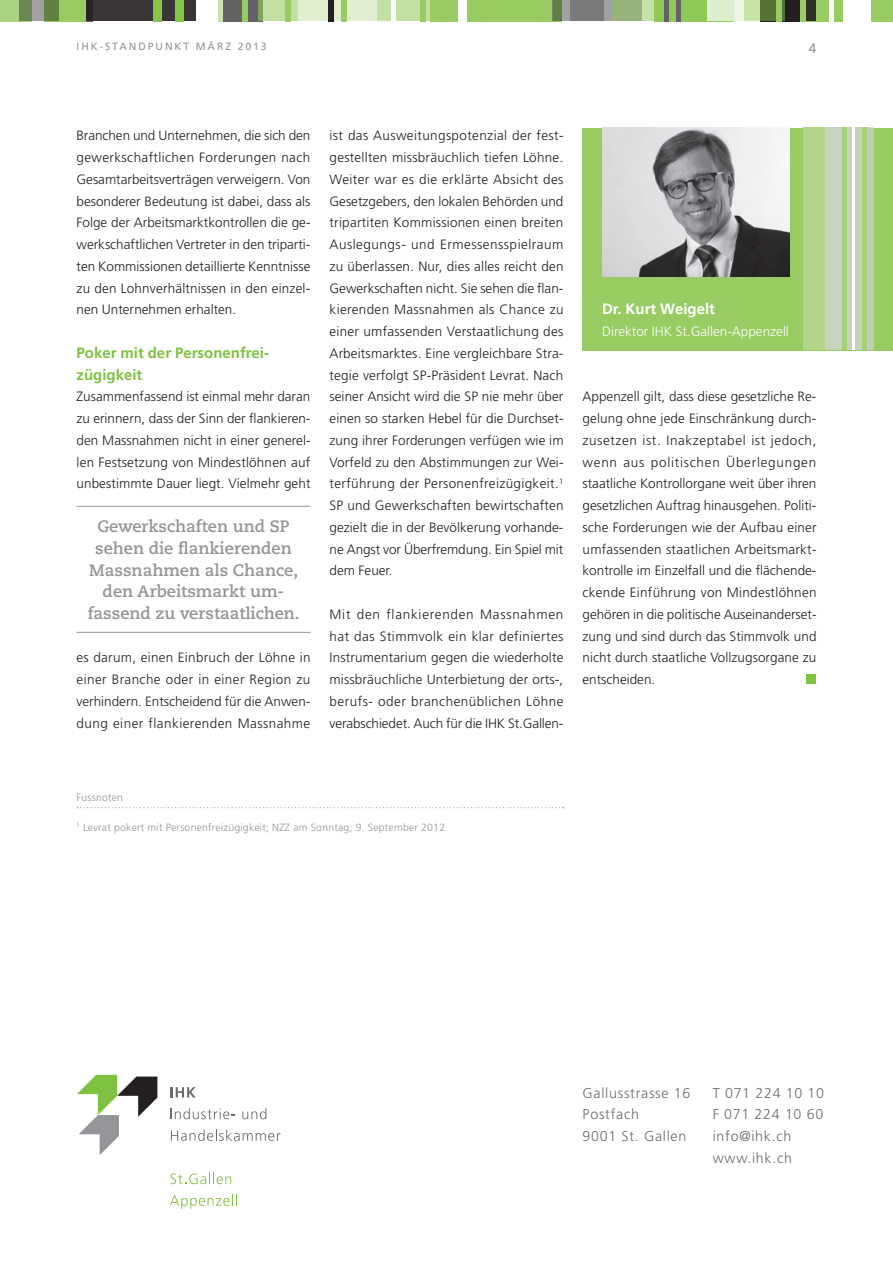
<style>
.page{position:relative;width:893px;height:1263px;background:#fff}
.page>*{position:absolute;margin:0;border:0;box-sizing:border-box;transform-origin:0 0}
.t1{font:700 16.5px/21.8px "Caecilia";color:#939598;text-align:center}
.t2{font:700 15px/21.8px "Frutiger";color:#7fc241}
.t3{font:700 15px "Frutiger";color:#fff}
.t4{font:300 14.25px/21.8px "Frutiger";letter-spacing:.05em;color:#6c6d70}
.t5{font:300 13.5px/21.8px "Frutiger";letter-spacing:.005em;color:#231f20;text-align:justify}
.t6{font:300 13.5px "Frutiger";color:#fff}
.t7{font:13.5px "Frutiger";color:#939598}
.t8{font:300 10.5px "Frutiger";letter-spacing:.02em;color:#939598}
.t9{font:10.5px "Frutiger";letter-spacing:.18em;color:#939598}
</style>
<div class="page">
<div style="left:583px;top:128px;width:310px;height:222px;background:#98cc63"></div>
<div style="left:803px;top:128px;width:64px;height:222px;background:#b1d689"></div>
<div style="left:825px;top:128px;width:49px;height:222px;background:#c7d3bd"></div>
<div style="left:842px;top:128px;width:5px;height:222px;background:#a6d176"></div>
<hr style="left:852px;top:128px;width:2px;height:222px;background:#fff">
<div style="left:862px;top:128px;width:5px;height:222px;background:#a6d176"></div>
<img style="left:602px;top:128px;width:188px;height:148px">
<svg style="left:77px;top:1075px;width:80px;height:80px"></svg>
<svg style="left:171px;top:1087px;width:25px;height:10px"></svg>
<svg style="left:171px;top:1108px;width:64px;height:11px"></svg>
<svg style="left:242px;top:1108px;width:24px;height:11px"></svg>
<svg style="left:171px;top:1130px;width:109px;height:11px"></svg>
<svg style="left:170px;top:1173px;width:61px;height:11px"></svg>
<svg style="left:170px;top:1194px;width:67px;height:15px"></svg>
<div style="left:0;top:0;width:31px;height:21px;background:#acd480"></div>
<div style="left:788px;top:0;width:105px;height:21px;background:#98cc63"></div>
<div style="left:212px;top:0;width:15px;height:21px;background:#cae2ae"></div>
<div style="left:45px;top:0;width:47px;height:21px;background:#98cc63"></div>
<div style="left:430px;top:0;width:131px;height:21px;background:#98cc63"></div>
<div style="left:159px;top:0;width:59px;height:21px;background:#fff"></div>
<div style="left:760px;top:0;width:40px;height:21px;background:#231f20"></div>
<div style="left:223px;top:0;width:40px;height:21px;background:#636366"></div>
<svg style="left:258px;top:0;width:172px;height:21px;background:#bada98"></svg>
<svg style="left:19px;top:0;width:40px;height:21px"></svg>
<div style="left:552px;top:0;width:90px;height:21px;background:#a1a1a3"></div>
<svg style="left:612px;top:0;width:172px;height:21px;background:#96bd6f"></svg>
<div style="left:843px;top:0;width:27px;height:21px;background:#fff"></div>
<div style="left:553px;top:0;width:8px;height:21px;background:#5f7f46"></div>
<div style="left:459px;top:0;width:8px;height:21px;background:#fff"></div>
<hr style="left:829px;top:0;width:4px;height:21px;background:#fff">
<div style="left:391px;top:0;width:5px;height:21px;background:#fff"></div>
<div style="left:664px;top:0;width:5px;height:21px;background:#636366"></div>
<div style="left:676px;top:0;width:5px;height:21px;background:#636366"></div>
<div style="left:298px;top:0;width:79px;height:21px;background:#dfefcf"></div>
<div style="left:707px;top:0;width:36px;height:21px;background:linear-gradient(to right,#d8ebc4,#e9f4de)"></div>
<div style="left:806px;top:0;width:9px;height:21px;background:#2e3026"></div>
<div style="left:341px;top:0;width:6px;height:21px;background:#98cc63"></div>
<div style="left:420px;top:0;width:6px;height:21px;background:#98cc63"></div>
<div style="left:776px;top:0;width:5px;height:21px;background:#98cc63"></div>
<div style="left:328px;top:0;width:6px;height:21px;background:#231f20"></div>
<div style="left:242px;top:0;width:6px;height:21px;background:#98cc63"></div>
<svg style="left:86px;top:0;width:110px;height:21px;background:#393635"></svg>
<div style="left:175px;top:0;width:8px;height:21px;background:#85c549"></div>
<div style="left:154px;top:0;width:8px;height:21px;background:#85c549"></div>
<div style="left:570px;top:0;width:34px;height:21px;background:#7b7b7e"></div>
<svg style="left:77px;top:807px;width:487px;height:1px"></svg>
<div style="left:806px;top:674px;width:9px;height:10px;background:#7fc241"></div>
<hr style="left:77px;top:506px;width:233px;height:1px;background:#939598">
<hr style="left:77px;top:632px;width:233px;height:1px;background:#939598">
<p class="t9" style="left:77px;top:41px;width:192px">IHK-STANDPUNKT MÄRZ 2013</p>
<p class="t7" style="left:809px;top:40px;width:9px">4</p>
<p class="t5" style="left:77px;top:125px;width:236px">Branchen und Unternehmen, die sich den gewerkschaftlichen Forderungen nach Gesamtarbeitsverträgen verweigern. Von besonderer Bedeutung ist dabei, dass als Folge der Arbeitsmarktkontrollen die ge&shy;werkschaftlichen Vertreter in den triparti&shy;ten Kommissionen detaillierte Kenntnisse zu den Lohnverhältnissen in den einzel&shy;nen Unternehmen erhalten.</p>
<p class="t2" style="left:77px;top:342px;width:194px">Poker mit der Personenfrei&shy;zügigkeit</p>
<p class="t5" style="left:77px;top:386px;width:236px">Zusammenfassend ist einmal mehr daran zu erinnern, dass der Sinn der flankieren&shy;den Massnahmen nicht in einer generel&shy;len Festsetzung von Mindestlöhnen auf unbestimmte Dauer liegt. Vielmehr geht</p>
<p class="t1" style="left:88px;top:516px;width:214px">Gewerkschaften und SP sehen die flankierenden<br>Massnahmen als Chance, den Arbeitsmarkt um&shy;fassend zu verstaatlichen.</p>
<p class="t5" style="left:77px;top:647px;width:235px">es darum, einen Einbruch der Löhne in einer Branche oder in einer Region zu verhindern. Entscheidend für die Anwen&shy;dung einer flankierenden Massnahme</p>
<p class="t5" style="left:330px;top:125px;width:236px">ist das Ausweitungspotenzial der fest&shy;gestellten missbräuchlich tiefen Löhne.<br>Weiter war es die erklärte Absicht des Gesetzgebers, den lokalen Behörden und tripartiten Kommissionen einen breiten Auslegungs- und Ermessensspielraum zu überlassen. Nur, dies alles reicht den Gewerkschaften nicht. Sie sehen die flan&shy;kierenden Massnahmen als Chance zu einer umfassenden Verstaatlichung des Arbeitsmarktes. Eine vergleichbare Stra&shy;tegie verfolgt SP-Präsident Levrat. Nach seiner Ansicht wird die SP nie mehr über einen so starken Hebel für die Durchset&shy;zung ihrer Forderungen verfügen wie im Vorfeld zu den Abstimmungen zur Wei&shy;terführung der Personenfreizügigkeit.<sup>1<br></sup>SP und Gewerkschaften bewirtschaften gezielt die in der Bevölkerung vorhande&shy;ne Angst vor Überfremdung. Ein Spiel mit dem Feuer.</p>
<p class="t5" style="left:330px;top:603px;width:235px">Mit den flankierenden Massnahmen hat das Stimmvolk ein klar definiertes Instrumentarium gegen die wiederholte missbräuchliche Unterbietung der orts-, berufs- oder branchenüblichen Löhne verabschiedet. Auch für die IHK St.Gallen-</p>
<p class="t3" style="left:602px;top:300px;width:114px">Dr. Kurt Weigelt</p>
<p class="t6" style="left:602px;top:324px;width:188px">Direktor IHK St.Gallen-Appenzell</p>
<p class="t5" style="left:583px;top:386px;width:236px">Appenzell gilt, dass diese gesetzliche Re&shy;gelung ohne jede Einschränkung durch&shy;zusetzen ist. Inakzeptabel ist jedoch, wenn aus politischen Überlegungen staatliche Kontrollorgane weit über ihren gesetzlichen Auftrag hinausgehen. Politi&shy;sche Forderungen wie der Aufbau einer umfassenden staatlichen Arbeitsmarkt&shy;kontrolle im Einzelfall und die flächende&shy;ckende Einführung von Mindestlöhnen gehören in die politische Auseinanderset&shy;zung und sind durch das Stimmvolk und nicht durch staatliche Vollzugsorgane zu entscheiden.</p>
<p class="t8" style="left:77px;top:791px;width:48px">Fussnoten</p>
<p class="t8" style="left:77px;top:821px;width:370px"><sup>1</sup> Levrat pokert mit Personenfreizügigkeit; NZZ am Sonntag; 9. September 2012</p>
<p class="t4" style="left:583px;top:1082px;width:109px">Gallusstrasse 16<br>Postfach<br>9001 St. Gallen</p>
<p class="t4" style="left:713px;top:1082px;width:113px">T 071 224 10 10<br>F 071 224 10 60 info@ihk.ch www.ihk.ch</p>
</div>
